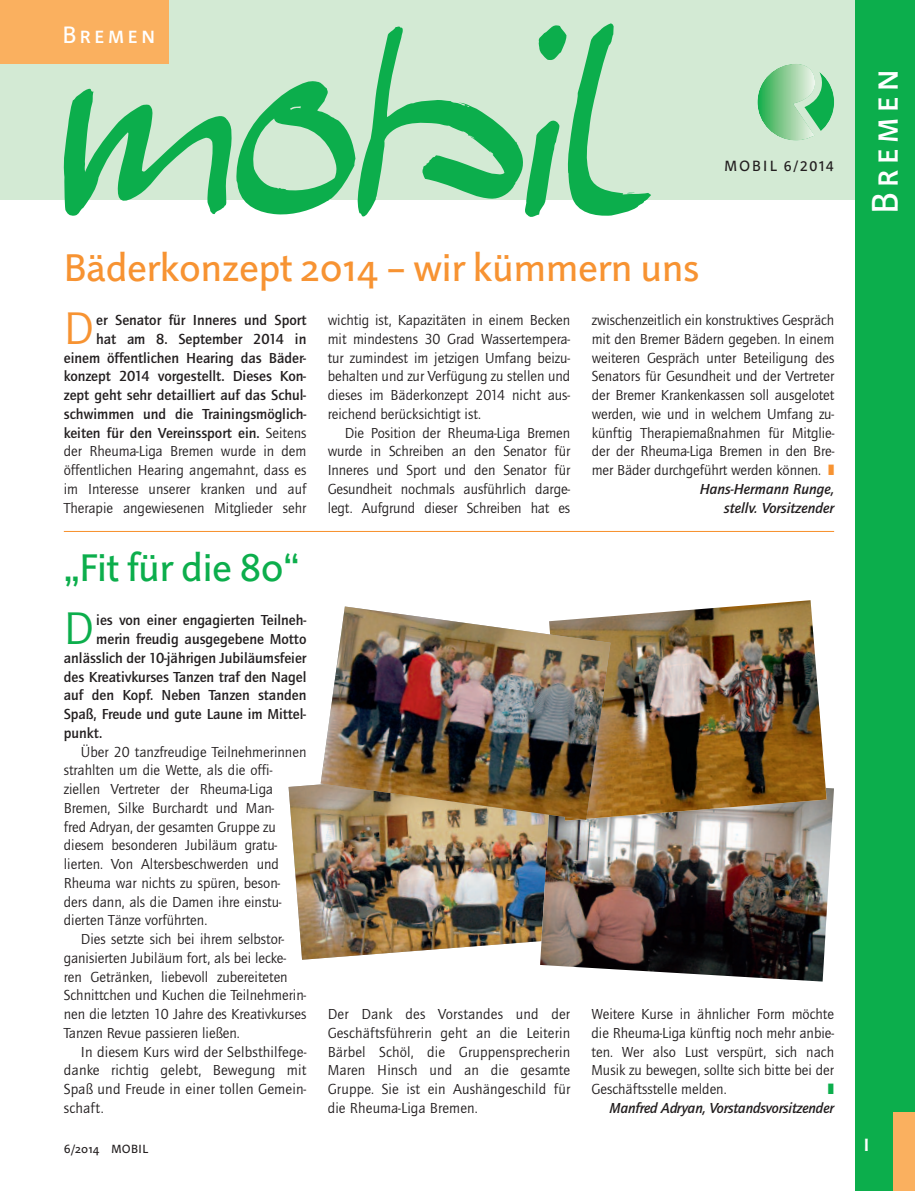
<style>
.page{position:relative;width:915px;height:1191px;background:#fff}
.page>*{position:absolute;margin:0;border:0;box-sizing:border-box;transform-origin:0 0}
.t1{font:47.4px "Quay Sans ITC";color:#0cae4c}
.t2{font:47.4px "Quay Sans ITC";color:#f79332}
.t3{font:39px "Linotype Projekt";letter-spacing:-.01em;color:#f79332}
.t4{font:39px "Linotype Projekt";letter-spacing:-.01em;color:#0cae4c}
.t5{font:37.5px "Linotype Projekt SC";letter-spacing:.1em;color:#fff}
.t6{font:24px "Linotype Projekt SC";letter-spacing:.1em;color:#fff}
.t7{font:700 18px "Linotype Projekt";color:#fff}
.t8{font:15px/18.8px "Quay Sans ITC";color:#231f20;text-align:justify}
.t9{font:500 15px/18.8px "Quay Sans ITC";color:#231f20;text-align:right}
.t10{font:italic 500 15px "Quay Sans ITC";letter-spacing:-.01em;color:#231f20}
.t11{font:15px "Linotype Projekt SC";letter-spacing:.13em;color:#231f20}
.t12{font:12px "Linotype Projekt";letter-spacing:.015em;color:#231f20}
.s1{font-weight:400}
.s2{color:#f79332}
.s3{font-weight:500;font-style:italic}
</style>
<div class="page">
<img style="left:288px;top:784px;width:252px;height:175px">
<div style="left:0;top:0;width:855px;height:200px;background:#d3ead4"></div>
<div style="left:855px;top:0;width:59px;height:1191px;background:#0cae4c"></div>
<div style="left:893px;top:1113px;width:21px;height:78px;background:#fab05f"></div>
<svg style="left:64px;top:23px;width:587px;height:194px"></svg>
<div style="left:0;top:0;width:168px;height:64px;background:#fab05f"></div>
<svg style="left:757px;top:64px;width:76px;height:76px"></svg>
<img style="left:540px;top:788px;width:293px;height:193px">
<img style="left:610px;top:600px;width:216px;height:220px">
<img style="left:320px;top:606px;width:290px;height:214px">
<hr style="left:64px;top:531px;width:769px;height:1px;background:#f79332">
<h3 class="t6" style="left:62px;top:26px;width:95px">Bremen</h3>
<p class="t11" style="left:724px;top:161px;width:111px">MOBIL 6/2014</p>
<h2 class="t3" style="left:64px;top:254px;width:637px">Bäderkonzept 2014 – wir kümmern uns</h2>
<p class="t8" style="left:327px;top:312px;width:244px">wichtig ist, Kapazitäten in einem Becken mit mindestens 30 Grad Wassertempera&shy;tur zumindest im jetzigen Umfang beizu&shy;behalten und zur Verfügung zu stellen und dieses im Bäderkonzept 2014 nicht aus&shy;reichend berücksichtigt ist.</p>
<p class="t8" style="left:327px;top:424px;width:244px;text-indent:17px">Die Position der Rheuma-Liga Bremen wurde in Schreiben an den Senator für Inneres und Sport und den Senator für Gesundheit nochmals ausführlich darge&shy;legt. Aufgrund dieser Schreiben hat es</p>
<h1 class="t2" style="left:64px;top:310px;width:32px">D</h1>
<p class="t9" style="left:64px;top:312px;width:244px">er Senator für Inneres und Sport<br>hat am 8. September 2014 in einem öffentlichen Hearing das Bäder&shy;konzept 2014 vorgestellt. Dieses Kon&shy;zept geht sehr detailliert auf das Schul&shy;schwimmen und die Trainingsmöglich&shy;keiten für den Vereinssport ein. <span class="s1">Seitens der Rheuma-Liga Bremen wurde in dem öffentlichen Hearing angemahnt, dass es im Interesse unserer kranken und auf Therapie angewiesenen Mitglieder sehr</span></p>
<p class="t8" style="left:591px;top:312px;width:244px;text-align:right">zwischenzeitlich ein konstruktives Gespräch mit den Bremer Bädern gegeben. In einem weiteren Gespräch unter Beteiligung des Senators für Gesundheit und der Vertreter der Bremer Krankenkassen soll ausgelotet werden, wie und in welchem Umfang zu&shy;künftig Therapiemaßnahmen für Mitglie&shy;der der Rheuma-Liga Bremen in den Bre&shy;mer Bäder durchgeführt werden können. <span class="s2">❚ </span><span class="s3">Hans-Hermann Runge,<br>stellv. Vorsitzender</span></p>
<h2 class="t4" style="left:64px;top:554px;width:237px">„Fit für die 80“</h2>
<h1 class="t1" style="left:64px;top:610px;width:32px">D</h1>
<p class="t9" style="left:96px;top:612px;width:211px">ies von einer engagierten Teilneh-</p>
<p class="t9" style="left:96px;top:631px;width:211px">merin freudig ausgegebene Motto</p>
<p class="t9" style="left:64px;top:649px;width:244px">anlässlich der 10-jährigen Jubiläumsfeier</p>
<p class="t9" style="left:64px;top:668px;width:244px">des Kreativkurses Tanzen traf den Nagel</p>
<p class="t9" style="left:64px;top:687px;width:244px">auf den Kopf. Neben Tanzen standen</p>
<p class="t9" style="left:64px;top:706px;width:244px">Spaß, Freude und gute Laune im Mittel-</p>
<p class="t9" style="left:64px;top:724px;width:40px">punkt.</p>
<p class="t8" style="left:64px;top:743px;width:244px;text-align:left;text-indent:17px">Über 20 tanzfreudige Teilnehmerinnen strahlten um die Wette, als die offi&shy;ziellen Vertreter der Rheuma-Liga Bremen, Silke Burchardt und Man-<br>fred Adryan, der gesamten Gruppe zu diesem besonderen Jubiläum gratu&shy;lierten. Von Altersbeschwerden und Rheuma war nichts zu spüren, beson&shy;ders dann, als die Damen ihre einstu&shy;dierten Tänze vorführten.</p>
<p class="t8" style="left:64px;top:931px;width:244px;text-align:left;text-indent:17px">Dies setzte sich bei ihrem selbstor&shy;ganisierten Jubiläum fort, als bei lecke&shy;ren Getränken, liebevoll zubereiteten Schnittchen und Kuchen die Teilnehmerin&shy;nen die letzten 10 Jahre des Kreativkurses Tanzen Revue passieren ließen.</p>
<p class="t8" style="left:64px;top:1043px;width:244px;text-indent:17px">In diesem Kurs wird der Selbsthilfege&shy;danke richtig gelebt, Bewegung mit Spaß und Freude in einer tollen Gemein&shy;schaft.</p>
<p class="t8" style="left:327px;top:1006px;width:244px">Der Dank des Vorstandes und der Geschäftsführerin geht an die Leiterin Bärbel Schöl, die Gruppensprecherin Maren Hinsch und an die gesamte Gruppe. Sie ist ein Aushängeschild für die Rheuma-Liga Bremen.</p>
<p class="t8" style="left:591px;top:1006px;width:244px">Weitere Kurse in ähnlicher Form möchte die Rheuma-Liga künftig noch mehr anbie&shy;ten. Wer also Lust verspürt, sich nach Musik zu bewegen, sollte sich bitte bei der Geschäftsstelle melden.</p>
<p class="t10" style="left:609px;top:1102px;width:226px">Manfred Adryan, Vorstandsvorsitzender</p>
<h3 class="t5" style="left:871px;top:214px;width:147px;rotate:-90deg">Bremen</h3>
<p class="t12" style="left:64px;top:1144px;width:86px">6/2014 MOBIL</p>
<p class="t7" style="left:863px;top:1138px;width:7px">I</p>
</div>
